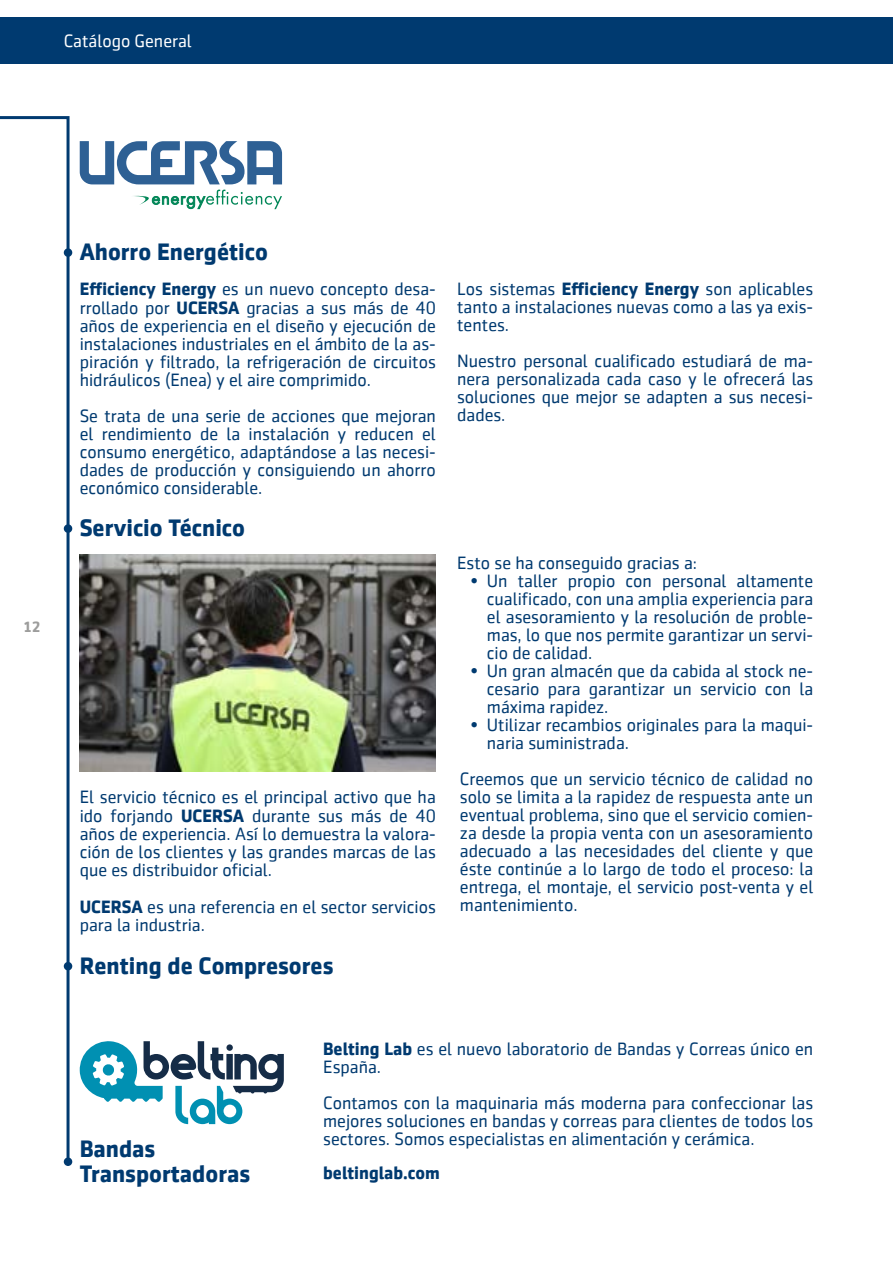
<style>
.page{position:relative;width:893px;height:1263px;background:#fff}
.page>*{position:absolute;margin:0;border:0;box-sizing:border-box;transform-origin:0 0}
.t1{font:700 24px/25.5px "Sentico Sans DT";color:#003a70}
.t2{font:18px/18px "Sentico Sans DT";color:#003a70;text-align:justify}
.t3{font:18px "Sentico Sans DT";color:#fff}
.t4{font:700 18px "Sentico Sans DT";color:#003a70}
.t5{font:700 15px "Sentico Sans DT";color:#9d9d9c}
.s1{font-weight:700}
</style>
<div class="page">
<div style="left:0;top:17px;width:893px;height:47px;background:#003a70"></div>
<img style="left:80px;top:554px;width:356px;height:217px">
<div style="left:64px;top:1157px;width:8px;height:9px;background:#003a70;border-radius:50%"></div>
<svg style="left:80px;top:141px;width:202px;height:43px"></svg>
<svg style="left:134px;top:190px;width:148px;height:20px"></svg>
<svg style="left:0;top:116px;width:71px;height:1047px"></svg>
<svg style="left:79px;top:1041px;width:205px;height:83px"></svg>
<hr style="left:892px;top:0;width:1px;height:85px;background:#fff">
<div style="left:64px;top:962px;width:8px;height:8px;background:#003a70;border-radius:50%"></div>
<p class="t3" style="left:64px;top:35px;width:130px">Catálogo General</p>
<p class="t5" style="left:23px;top:621px;width:19px">12</p>
<h1 class="t1" style="left:80px;top:241px;width:190px">Ahorro Energético</h1>
<p class="t2" style="left:80px;top:280px;width:358px"><span class="s1">Efficiency Energy</span> es un nuevo concepto desa&shy;rrollado por <span class="s1">UCERSA</span> gracias a sus más de 40 años de experiencia en el diseño y ejecución de instalaciones industriales en el ámbito de la as&shy;piración y filtrado, la refrigeración de circuitos hidráulicos (Enea) y el aire comprimido.</p>
<p class="t2" style="left:80px;top:407px;width:358px">Se trata de una serie de acciones que mejoran el rendimiento de la instalación y reducen el consumo energético, adaptándose a las necesi&shy;dades de producción y consiguiendo un ahorro económico considerable.</p>
<h1 class="t1" style="left:80px;top:517px;width:167px">Servicio Técnico</h1>
<p class="t2" style="left:80px;top:788px;width:358px">El servicio técnico es el principal activo que ha ido forjando <span class="s1">UCERSA</span> durante sus más de 40 años de experiencia. Así lo demuestra la valora&shy;ción de los clientes y las grandes marcas de las que es distribuidor oficial.</p>
<p class="t2" style="left:80px;top:898px;width:358px"><span class="s1">UCERSA</span> es una referencia en el sector servicios para la industria.</p>
<h1 class="t1" style="left:80px;top:954px;width:255px">Renting de Compresores</h1>
<p class="t2" style="left:457px;top:280px;width:358px">Los sistemas <span class="s1">Efficiency Energy</span> son aplicables tanto a instalaciones nuevas como a las ya exis&shy;tentes.</p>
<p class="t2" style="left:457px;top:352px;width:358px">Nuestro personal cualificado estudiará de ma&shy;nera personalizada cada caso y le ofrecerá las soluciones que mejor se adapten a sus necesi&shy;dades.</p>
<p class="t2" style="left:457px;top:553px;width:241px">Esto se ha conseguido gracias a:</p>
<p class="t2" style="left:487px;top:571px;width:328px;text-indent:-17px">• Un taller propio con personal altamente cualificado, con una amplia experiencia para el asesoramiento y la resolución de proble&shy;mas, lo que nos permite garantizar un servi&shy;cio de calidad.</p>
<p class="t2" style="left:487px;top:661px;width:328px;text-indent:-17px">• Un gran almacén que da cabida al stock ne&shy;cesario para garantizar un servicio con la máxima rapidez.</p>
<p class="t2" style="left:487px;top:715px;width:328px;text-indent:-17px">• Utilizar recambios originales para la maqui&shy;naria suministrada.</p>
<p class="t2" style="left:460px;top:769px;width:355px">Creemos que un servicio técnico de calidad no solo se limita a la rapidez de respuesta ante un eventual problema, sino que el servicio comien&shy;za desde la propia venta con un asesoramiento adecuado a las necesidades del cliente y que éste continúe a lo largo de todo el proceso: la entrega, el montaje, el servicio post-venta y el mantenimiento.</p>
<h1 class="t1" style="left:80px;top:1137px;width:172px">Bandas<br>Transportadoras</h1>
<p class="t2" style="left:323px;top:1040px;width:492px"><span class="s1">Belting Lab</span> es el nuevo laboratorio de Bandas y Correas único en<br>España.</p>
<p class="t2" style="left:323px;top:1094px;width:492px">Contamos con la maquinaria más moderna para confeccionar las mejores soluciones en bandas y correas para clientes de todos los sectores. Somos especialistas en alimentación y cerámica.</p>
<p class="t4" style="left:323px;top:1165px;width:118px">beltinglab.com</p>
</div>
